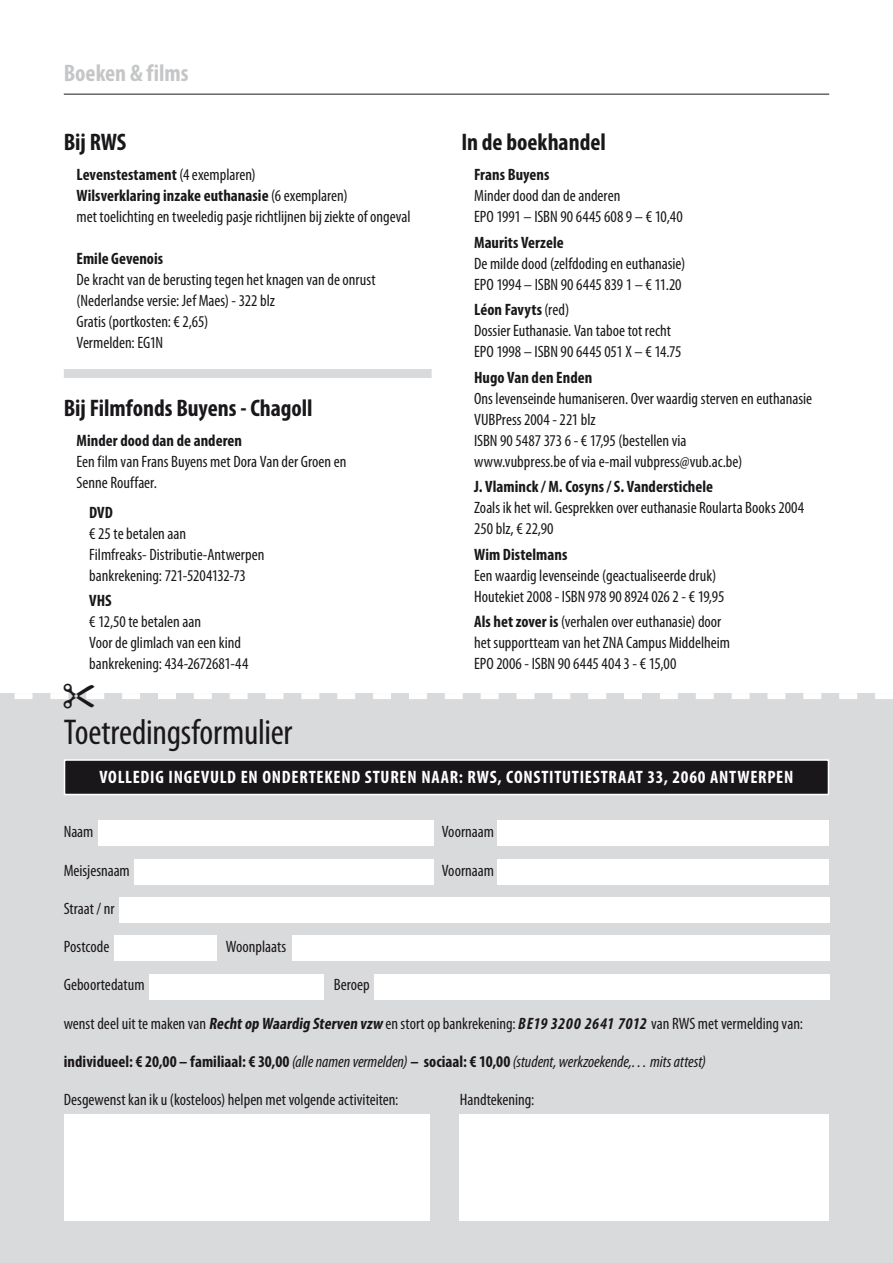
<style>
.page{position:relative;width:893px;height:1263px;background:#fff}
.page>*{position:absolute;margin:0;border:0;box-sizing:border-box;transform-origin:0 0}
.t1{font:condensed 36px "Myriad Pro";letter-spacing:-.01em;color:#1a171b}
.t2{font:700 condensed 24px "Myriad Pro";color:#1a171b}
.t3{font:700 condensed 24px "Myriad Pro";color:#c5c6c8}
.t4{font:700 condensed 18px "Myriad Pro";letter-spacing:.04em;color:#fff}
.t5{font:condensed 16.5px/21px "Myriad Pro";color:#1a171b}
.t6{font:700 condensed 16.5px "Myriad Pro";color:#1a171b}
.t7{font:italic condensed 16.5px "Myriad Pro";color:#1a171b}
.s1{font-weight:700}
.s2{font-weight:700;font-style:italic}
.s3{font-weight:700;font-style:normal}
</style>
<div class="page">
<div style="left:0;top:693px;width:893px;height:570px;background:#d9dadb"></div>
<div style="left:65px;top:760px;width:763px;height:34px;background:#1a171b"></div>
<div style="left:64px;top:759px;width:765px;height:36px;border:2px solid #fff"></div>
<div style="left:98px;top:821px;width:336px;height:25px;background:#fff"></div>
<div style="left:497px;top:821px;width:332px;height:25px;background:#fff"></div>
<div style="left:119px;top:897px;width:710px;height:26px;background:#fff"></div>
<div style="left:115px;top:935px;width:102px;height:26px;background:#fff"></div>
<div style="left:292px;top:935px;width:537px;height:26px;background:#fff"></div>
<div style="left:149px;top:974px;width:174px;height:25px;background:#fff"></div>
<div style="left:374px;top:974px;width:455px;height:25px;background:#fff"></div>
<div style="left:64px;top:1114px;width:365px;height:106px;background:#fff"></div>
<div style="left:459px;top:1114px;width:370px;height:106px;background:#fff"></div>
<div style="left:134px;top:859px;width:300px;height:25px;background:#fff"></div>
<div style="left:497px;top:859px;width:332px;height:25px;background:#fff"></div>
<hr style="left:64px;top:94px;width:765px;height:1px;background:#1a171b">
<div style="left:64px;top:369px;width:368px;height:9px;background:#d9dadb"></div>
<svg style="left:14px;top:693px;width:879px;height:6px"></svg>
<h2 class="t3" style="left:64px;top:58px;width:126px">Boeken &amp; films</h2>
<h2 class="t2" style="left:64px;top:127px;width:63px">Bij RWS</h2>
<p class="t5" style="left:77px;top:164px;width:335px"><span class="s1">Levenstestament</span> (4 exemplaren)<br><span class="s1">Wilsverklaring inzake euthanasie</span> (6 exemplaren)<br>met toelichting en tweeledig pasje richtlijnen bij ziekte of ongeval</p>
<p class="t6" style="left:77px;top:248px;width:88px">Emile Gevenois</p>
<p class="t5" style="left:77px;top:269px;width:300px">De kracht van de berusting tegen het knagen van de onrust (Nederlandse versie: Jef Maes) - 322 blz<br>Gratis (portkosten: € 2,65)<br>Vermelden: EG1N</p>
<h2 class="t2" style="left:64px;top:393px;width:250px">Bij Filmfonds Buyens - Chagoll</h2>
<p class="t6" style="left:77px;top:430px;width:167px">Minder dood dan de anderen</p>
<p class="t5" style="left:77px;top:451px;width:271px">Een film van Frans Buyens met Dora Van der Groen en<br>Senne Rouffaer.</p>
<p class="t6" style="left:89px;top:502px;width:25px">DVD</p>
<p class="t5" style="left:89px;top:523px;width:177px">€ 25 te betalen aan<br>Filmfreaks- Distributie-Antwerpen bankrekening: 721-5204132-73</p>
<p class="t6" style="left:89px;top:590px;width:23px">VHS</p>
<p class="t5" style="left:89px;top:611px;width:161px">€ 12,50 te betalen aan<br>Voor de glimlach van een kind bankrekening: 434-2672681-44</p>
<h1 class="t1" style="left:64px;top:711px;width:230px">Toetredingsformulier</h1>
<h2 class="t2" style="left:461px;top:127px;width:146px">In de boekhandel</h2>
<p class="t6" style="left:474px;top:164px;width:77px">Frans Buyens</p>
<p class="t5" style="left:474px;top:185px;width:210px">Minder dood dan de anderen<br>EPO 1991 – ISBN 90 6445 608 9 – € 10,40</p>
<p class="t6" style="left:474px;top:232px;width:91px">Maurits Verzele</p>
<p class="t5" style="left:474px;top:253px;width:213px">De milde dood (zelfdoding en euthanasie)<br>EPO 1994 – ISBN 90 6445 839 1 – € 11.20</p>
<p class="t5" style="left:474px;top:299px;width:209px"><span class="s1">Léon Favyts</span> (red)<br>Dossier Euthanasie. Van taboe tot recht<br>EPO 1998 – ISBN 90 6445 051 X – € 14.75</p>
<p class="t6" style="left:474px;top:367px;width:120px">Hugo Van den Enden</p>
<p class="t5" style="left:474px;top:388px;width:339px">Ons levenseinde humaniseren. Over waardig sterven en euthanasie VUBPress 2004 - 221 blz<br>ISBN 90 5487 373 6 - € 17,95 (bestellen via<br>www.vubpress.be of via e-mail vubpress@vub.ac.be)</p>
<p class="t6" style="left:474px;top:476px;width:241px">J. Vlaminck / M. Cosyns / S. Vanderstichele</p>
<p class="t5" style="left:474px;top:497px;width:332px">Zoals ik het wil. Gesprekken over euthanasie Roularta Books 2004<br>250 blz, € 22,90</p>
<p class="t6" style="left:474px;top:544px;width:95px">Wim Distelmans</p>
<p class="t5" style="left:474px;top:565px;width:252px">Een waardig levenseinde (geactualiseerde druk)<br>Houtekiet 2008 - ISBN 978 90 8924 026 2 - € 19,95</p>
<p class="t5" style="left:474px;top:611px;width:257px"><span class="s1">Als het zover is</span> (verhalen over euthanasie) door het supportteam van het ZNA Campus Middelheim<br>EPO 2006 - ISBN 90 6445 404 3 - € 15,00</p>
<p class="t4" style="left:100px;top:766px;width:202px">VOLLEDIG INGEVULD EN ONDERTEKEN</p>
<p class="t4" style="left:351px;top:766px;width:23px">D STUREN</p>
<p class="t4" style="left:421px;top:766px;width:103px">NAAR: RWS, CONST</p>
<p class="t4" style="left:549px;top:766px;width:45px">ITUTIESTR</p>
<p class="t4" style="left:618px;top:766px;width:167px">AAT 33, 2060 ANTWERPEN</p>
<p class="t5" style="left:64px;top:821px;width:31px">Naam</p>
<p class="t5" style="left:442px;top:821px;width:54px">Voornaam</p>
<p class="t5" style="left:64px;top:859px;width:68px">Meisjesnaam</p>
<p class="t5" style="left:442px;top:859px;width:54px">Voornaam</p>
<p class="t5" style="left:64px;top:898px;width:52px">Straat / nr</p>
<p class="t5" style="left:64px;top:936px;width:47px">Postcode</p>
<p class="t5" style="left:226px;top:936px;width:62px">Woonplaats</p>
<p class="t5" style="left:64px;top:974px;width:82px">Geboortedatum</p>
<p class="t5" style="left:334px;top:974px;width:37px">Beroep</p>
<p class="t5" style="left:64px;top:1012px;width:741px">wenst deel uit te maken van <span class="s1">Rechtop Waardig Sterven vzw</span> en stort op bankrekening: <span class="s2">BE19 3200 2641 7012</span> van RWS met vermelding van:</p>
<p class="t7" style="left:64px;top:1051px;width:644px"><span class="s3">individueel: € 20,00 – familiaal: € 30,00</span> (alle namen vermelden) <span class="s3">– sociaal: € 10,00</span> (student, werkzoekende,… mits attest)</p>
<p class="t5" style="left:64px;top:1089px;width:336px">Desgewenst kan ik u (kosteloos) helpen met volgende activiteiten:</p>
<p class="t5" style="left:460px;top:1089px;width:76px">Handtekening:</p>
</div>
